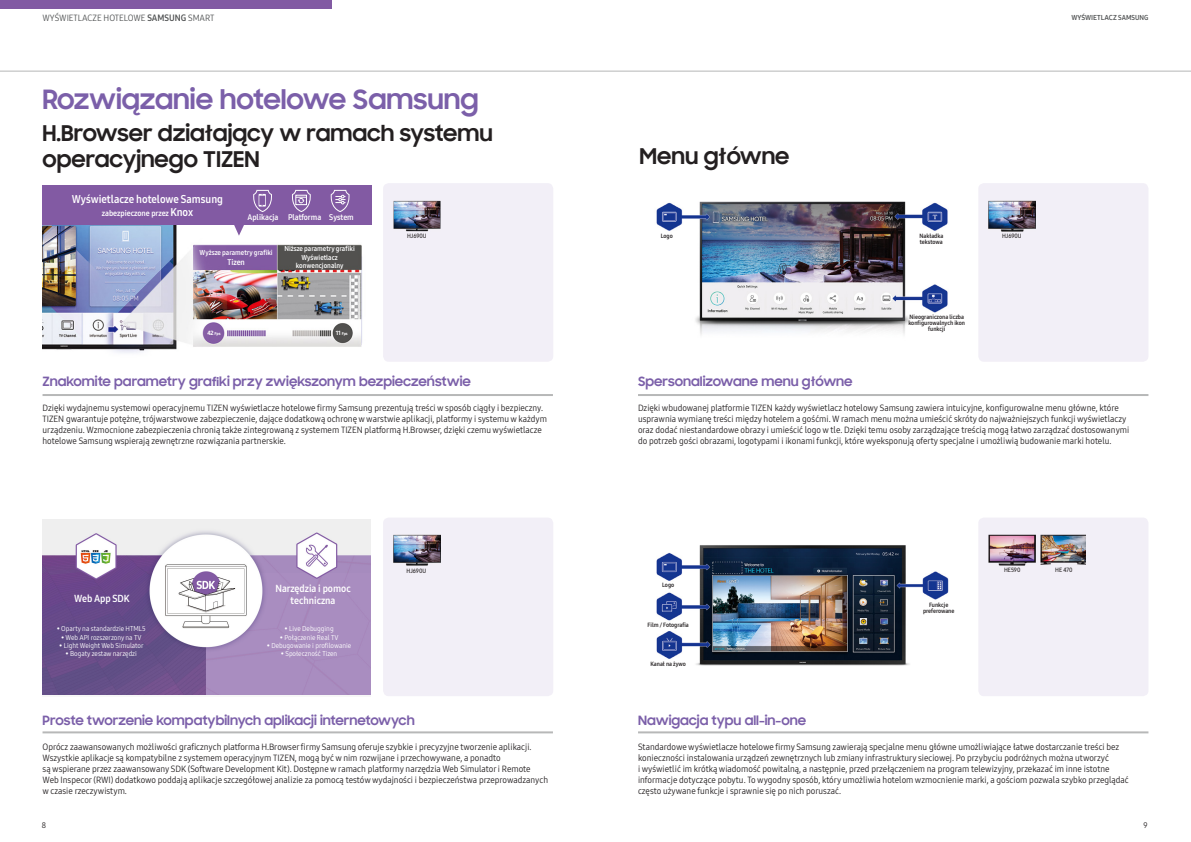
<style>
.page{position:relative;width:1191px;height:842px;background:#fff}
.page>*{position:absolute;margin:0;border:0;box-sizing:border-box;transform-origin:0 0}
.t1{font:700 27px "Samsung Sharp Sans";color:#7b5fa9}
.t2{font:700 22px/26.4px "Samsung Sharp Sans";color:#231f20}
.t3{font:700 13px "Samsung Sharp Sans";color:#7b5fa9}
.t4{font:11px "Samsung One 700 C";color:#fff}
.t5{font:10px/12px "Samsung One 700 C";color:#fff;text-align:center}
.t6{font:9px/10.8px "Samsung One 400 C";color:#231f20}
.t7{font:9px "Samsung One 400 C";color:#505253}
.t8{font:8px "Samsung One 700 C";color:#fff}
.t9{font:8px "Samsung One 400 C";color:#231f20}
.t10{font:7px "Samsung One 400 C";color:#fff}
.t11{font:7px/8.4px "Samsung One 700 C";color:#fff;text-align:center}
.t12{font:7px "Samsung One 700";color:#505253}
.t13{font:6px/6px "Samsung One 700 C";color:#231f20;text-align:center}
.t14{font:6px "Samsung One 600 C";color:#231f20}
.t15{font:4px "Samsung One 800";letter-spacing:-.035em;color:#fff}
.s1{font-family:"Samsung One 700 C"}
.s2{font-size:11px}
.s3{font-size:6px}
</style>
<div class="page">
<div style="left:0;top:0;width:332px;height:9px;background:#825aa3"></div>
<hr style="left:638px;top:394px;width:510px;height:2px;background:#b7b8b8">
<hr style="left:43px;top:731px;width:510px;height:2px;background:#b7b8b8">
<hr style="left:43px;top:394px;width:510px;height:2px;background:#b7b8b8">
<hr style="left:0;top:71px;width:1191px;height:1px;background:#b5b6b6">
<img style="left:42px;top:519px;width:328px;height:176px">
<hr style="left:638px;top:731px;width:510px;height:2px;background:#b7b8b8">
<img style="left:42px;top:224px;width:327px;height:129px">
<div style="left:42px;top:185px;width:329px;height:39px;background:#825aa3"></div>
<svg style="left:232px;top:224px;width:14px;height:12px"></svg>
<svg style="left:253px;top:190px;width:19px;height:22px"></svg>
<svg style="left:292px;top:190px;width:19px;height:22px"></svg>
<svg style="left:330px;top:190px;width:20px;height:22px"></svg>
<img style="left:656px;top:201px;width:292px;height:134px">
<img style="left:656px;top:545px;width:293px;height:121px">
<svg style="left:978px;top:518px;width:170px;height:178px"></svg>
<div style="left:383px;top:183px;width:170px;height:179px;background:#f2eff7"></div>
<div style="left:978px;top:183px;width:170px;height:179px;background:#f2eff7"></div>
<div style="left:383px;top:518px;width:170px;height:178px;background:#f2eff7"></div>
<p class="t7" style="left:43px;top:12px;width:173px">WYŚWIETLACZE HOTELOWE <span class="s1">SAMSUNG</span> SMART</p>
<p class="t1" style="left:43px;top:79px;width:438px">Rozwiązanie hotelowe Samsung</p>
<p class="t2" style="left:43px;top:118px;width:451px">H.Browser działający w ramach systemu operacyjnego TIZEN</p>
<p class="t4" style="left:72px;top:191px;width:153px">Wyświetlacze hotelowe Samsung</p>
<p class="t8" style="left:102px;top:208px;width:93px">zabezpieczone przez <span class="s2">Knox</span></p>
<p class="t11" style="left:200px;top:248px;width:75px">Wyższe parametry grafiki</p>
<p class="t8" style="left:227px;top:256px;width:19px">Tizen</p>
<p class="t8" style="left:247px;top:212px;width:32px">Aplikacja</p>
<p class="t8" style="left:288px;top:212px;width:35px">Platforma</p>
<p class="t8" style="left:329px;top:212px;width:26px">System</p>
<p class="t11" style="left:284px;top:245px;width:72px">Niższe parametry grafiki</p>
<p class="t11" style="left:296px;top:253px;width:49px">Wyświetlacz konwencjonalny</p>
<p class="t15" style="left:207px;top:331px;width:15px"><span class="s3">42</span> Fps</p>
<p class="t15" style="left:336px;top:331px;width:14px"><span class="s3">11</span> Fps</p>
<p class="t14" style="left:407px;top:232px;width:21px">HJ690U</p>
<p class="t3" style="left:43px;top:371px;width:430px">Znakomite parametry grafiki przy zwiększonym bezpieczeństwie</p>
<p class="t6" style="left:43px;top:403px;width:506px">Dzięki wydajnemu systemowi operacyjnemu TIZEN wyświetlacze hotelowe firmy Samsung prezentują treści w sposób ciągły i bezpieczny.<br>TIZEN gwarantuje potężne, trójwarstwowe zabezpieczenie, dające dodatkową ochronę w warstwie aplikacji, platformy i systemu w każdym urządzeniu. Wzmocnione zabezpieczenia chronią także zintegrowaną z systemem TIZEN platformą H.Browser, dzięki czemu wyświetlacze hotelowe Samsung wspierają zewnętrzne rozwiązania partnerskie.</p>
<p class="t5" style="left:74px;top:593px;width:57px">Web App SDK</p>
<p class="t10" style="left:57px;top:624px;width:90px">• Oparty na standardzie HTML5</p>
<p class="t10" style="left:61px;top:632px;width:82px">• Web API rozszerzony na TV</p>
<p class="t10" style="left:59px;top:641px;width:86px">• Light Weight Web Simulator</p>
<p class="t10" style="left:66px;top:649px;width:73px">• Bogaty zestaw narzędzi</p>
<p class="t5" style="left:275px;top:582px;width:77px">Narzędzia i pomoc techniczna</p>
<p class="t10" style="left:284px;top:624px;width:51px">• Live Debugging</p>
<p class="t10" style="left:280px;top:632px;width:60px">• Połączenie Real TV</p>
<p class="t10" style="left:267px;top:641px;width:86px">• Debugowanie i profilowanie</p>
<p class="t10" style="left:281px;top:649px;width:58px">• Społeczność Tizen</p>
<p class="t14" style="left:406px;top:567px;width:21px">HJ690U</p>
<p class="t3" style="left:43px;top:711px;width:374px">Proste tworzenie kompatybilnych aplikacji internetowych</p>
<p class="t6" style="left:43px;top:742px;width:507px">Oprócz zaawansowanych możliwości graficznych platforma H.Browser firmy Samsung oferuje szybkie i precyzyjne tworzenie aplikacji.<br>Wszystkie aplikacje są kompatybilne z systemem operacyjnym TIZEN, mogą być w nim rozwijane i przechowywane, a ponadto<br>są wspierane przez zaawansowany SDK (Software Development Kit). Dostępne w ramach platformy narzędzia Web Simulator i Remote Web Inspecor (RWI) dodatkowo poddają aplikacje szczegółowej analizie za pomocą testów wydajności i bezpieczeństwa przeprowadzanych w czasie rzeczywistym.</p>
<p class="t12" style="left:1071px;top:12px;width:79px">WYŚWIETLACZ <span class="s1">SAMSUNG</span></p>
<p class="t2" style="left:639px;top:142px;width:151px">Menu główne</p>
<p class="t13" style="left:661px;top:233px;width:14px">Logo</p>
<p class="t13" style="left:919px;top:233px;width:25px;text-align:left">Nakładka tekstowa</p>
<p class="t3" style="left:638px;top:371px;width:216px">Spersonalizowane menu główne</p>
<p class="t13" style="left:908px;top:314px;width:58px">Nieograniczona liczba konfigurowalnych ikon funkcji</p>
<p class="t14" style="left:1002px;top:232px;width:21px">HJ690U</p>
<p class="t6" style="left:638px;top:403px;width:493px">Dzięki wbudowanej platformie TIZEN każdy wyświetlacz hotelowy Samsung zawiera intuicyjne, konfigurowalne menu główne, które usprawnia wymianę treści między hotelem a gośćmi. W ramach menu można umieścić skróty do najważniejszych funkcji wyświetlaczy oraz dodać niestandardowe obrazy i umieścić logo w tle. Dzięki temu osoby zarządzające treścią mogą łatwo zarządzać dostosowanymi do potrzeb gości obrazami, logotypami i ikonami funkcji, które wyeksponują oferty specjalne i umożliwią budowanie marki hotelu.</p>
<p class="t13" style="left:662px;top:582px;width:14px">Logo</p>
<p class="t13" style="left:647px;top:621px;width:43px">Film / Fotografia</p>
<p class="t13" style="left:650px;top:661px;width:37px">Kanał na żywo</p>
<p class="t3" style="left:638px;top:711px;width:170px">Nawigacja typu all-in-one</p>
<p class="t13" style="left:923px;top:602px;width:33px">Funkcje preferowane</p>
<p class="t14" style="left:1004px;top:566px;width:18px">HE590</p>
<p class="t14" style="left:1055px;top:566px;width:19px">HE 470</p>
<p class="t6" style="left:638px;top:742px;width:492px">Standardowe wyświetlacze hotelowe firmy Samsung zawierają specjalne menu główne umożliwiające łatwe dostarczanie treści bez konieczności instalowania urządzeń zewnętrznych lub zmiany infrastruktury sieciowej. Po przybyciu podróżnych można utworzyć<br>i wyświetlić im krótką wiadomość powitalną, a następnie, przed przełączeniem na program telewizyjny, przekazać im inne istotne informacje dotyczące pobytu. To wygodny sposób, który umożliwia hotelom wzmocnienie marki, a gościom pozwala szybko przeglądać często używane funkcje i sprawnie się po nich poruszać.</p>
<p class="t9" style="left:42px;top:820px;width:6px">8</p>
<p class="t9" style="left:1143px;top:820px;width:6px">9</p>
</div>
